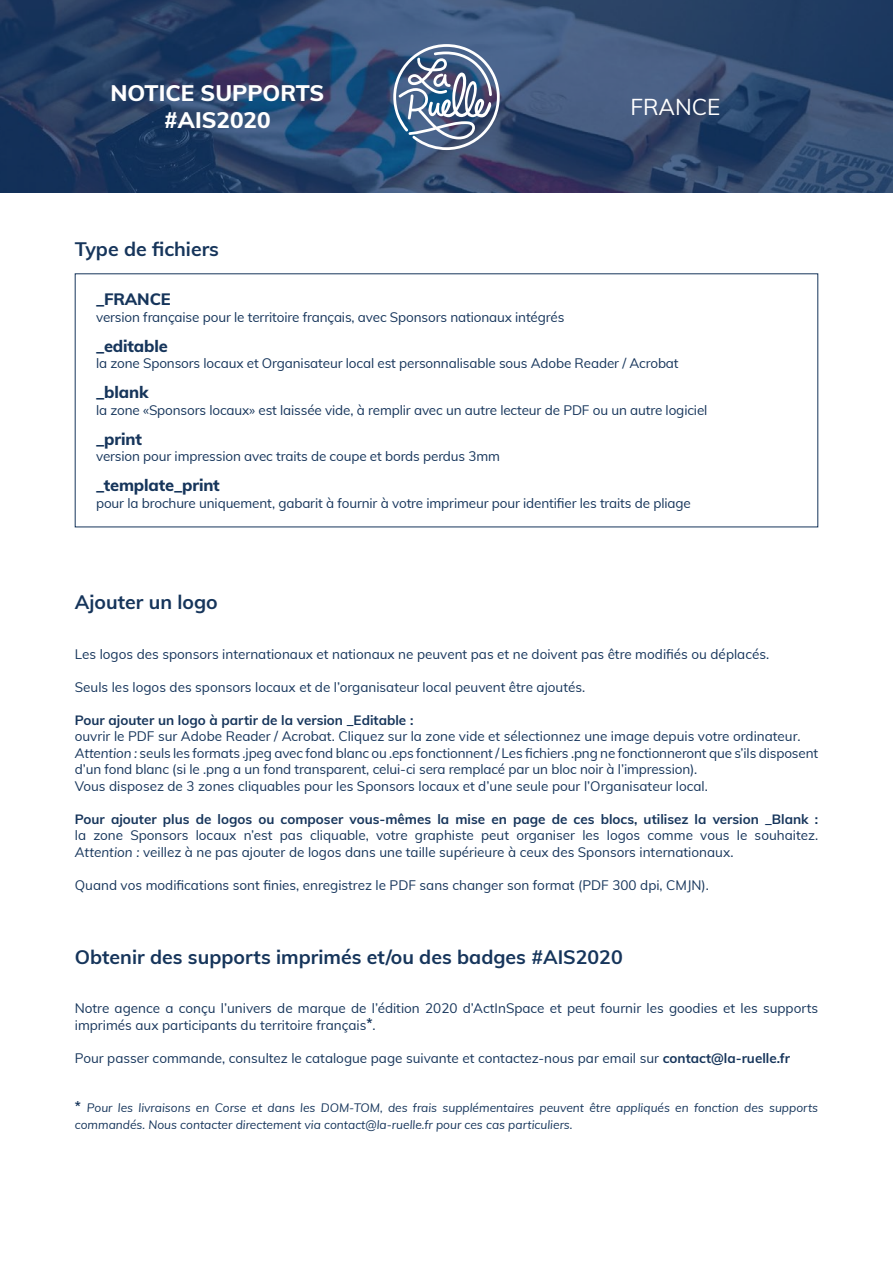
<style>
.page{position:relative;width:893px;height:1263px;background:#fff}
.page>*{position:absolute;margin:0;border:0;box-sizing:border-box;transform-origin:0 0}
.t1{font:800 22.5px/27px "Muli";color:#fff;text-align:center}
.t2{font:22.5px "Muli";color:#fff}
.t3{font:700 19.5px "Muli";color:#16355b}
.t4{font:800 16.5px "Muli";letter-spacing:-.01em;color:#16355b}
.t5{font:13.5px/16.5px "Muli";color:#16355b}
.t6{font:700 13.5px "Muli";color:#16355b}
.t7{font:italic 12px/16.5px "Muli";color:#16355b}
.s1{font-style:italic}
.s2{font-weight:700}
.s3{font-weight:700;font-style:normal;font-size:13.5px}
</style>
<div class="page">
<svg style="left:0;top:0;width:893px;height:192px;background:#2c466c"></svg>
<svg style="left:393px;top:44px;width:107px;height:106px"></svg>
<h1 class="t1" style="left:111px;top:79px;width:215px">NOTICE SUPPORTS #AIS2020</h1>
<h1 class="t2" style="left:630px;top:92px;width:92px">FRANCE</h1>
<h2 class="t3" style="left:75px;top:236px;width:146px">Type de fichiers</h2>
<p class="t4" style="left:96px;top:288px;width:76px">_FRANCE</p>
<p class="t5" style="left:96px;top:308px;width:470px">version française pour le territoire français, avec Sponsors nationaux intégrés</p>
<p class="t4" style="left:96px;top:335px;width:73px">_editable</p>
<p class="t5" style="left:96px;top:355px;width:584px">la zone Sponsors locaux et Organisateur local est personnalisable sous Adobe Reader / Acrobat</p>
<p class="t4" style="left:96px;top:381px;width:54px">_blank</p>
<p class="t5" style="left:96px;top:401px;width:613px">la zone «Sponsors locaux» est laissée vide, à remplir avec un autre lecteur de PDF ou un autre logiciel</p>
<p class="t4" style="left:96px;top:428px;width:47px">_print</p>
<p class="t5" style="left:96px;top:448px;width:406px">version pour impression avec traits de coupe et bords perdus 3mm</p>
<p class="t4" style="left:96px;top:474px;width:125px">_template_print</p>
<p class="t5" style="left:96px;top:494px;width:596px">pour la brochure uniquement, gabarit à fournir à votre imprimeur pour identifier les traits de pliage</p>
<h2 class="t3" style="left:75px;top:589px;width:144px">Ajouter un logo</h2>
<p class="t5" style="left:75px;top:645px;width:696px">Les logos des sponsors internationaux et nationaux ne peuvent pas et ne doivent pas être modifiés ou déplacés.</p>
<p class="t5" style="left:75px;top:678px;width:512px">Seuls les logos des sponsors locaux et de l’organisateur local peuvent être ajoutés.</p>
<p class="t6" style="left:75px;top:711px;width:340px">Pour ajouter un logo à partir de la version _Editable :</p>
<p class="t5" style="left:75px;top:728px;width:745px">ouvrir le PDF sur Adobe Reader / Acrobat. Cliquez sur la zone vide et sélectionnez une image depuis votre ordinateur.<br><span class="s1">Attention :</span> seuls les formats .jpeg avec fond blanc ou .eps fonctionnent / Les fichiers .png ne fonctionneront que s’ils disposent d’un fond blanc (si le .png a un fond transparent, celui-ci sera remplacé par un bloc noir à l’impression).<br>Vous disposez de 3 zones cliquables pour les Sponsors locaux et d’une seule pour l’Organisateur local.</p>
<p class="t6" style="left:75px;top:810px;width:745px">Pour ajouter plus de logos ou composer vous-mêmes la mise en page de ces blocs, utilisez la version _Blank :</p>
<p class="t5" style="left:75px;top:827px;width:745px">la zone Sponsors locaux n’est pas cliquable, votre graphiste peut organiser les logos comme vous le souhaitez.<br><span class="s1">Attention :</span> veillez à ne pas ajouter de logos dans une taille supérieure à ceux des Sponsors internationaux.</p>
<p class="t5" style="left:75px;top:876px;width:636px">Quand vos modifications sont finies, enregistrez le PDF sans changer son format (PDF 300 dpi, CMJN).</p>
<h2 class="t3" style="left:75px;top:944px;width:549px">Obtenir des supports imprimés et/ou des badges #AIS2020</h2>
<p class="t5" style="left:75px;top:1000px;width:745px">Notre agence a conçu l’univers de marque de l’édition 2020 d’ActInSpace et peut fournir les goodies et les supports imprimés aux participants du territoire français<span class="s2">*</span>.</p>
<p class="t5" style="left:75px;top:1049px;width:717px">Pour passer commande, consultez le catalogue page suivante et contactez-nous par email sur <span class="s2">contact@la-ruelle.fr</span></p>
<p class="t7" style="left:75px;top:1099px;width:745px"><span class="s3">*</span> Pour les livraisons en Corse et dans les DOM-TOM, des frais supplémentaires peuvent être appliqués en fonction des supports commandés. Nous contacter directement via contact@la-ruelle.fr pour ces cas particuliers.</p>
</div>
